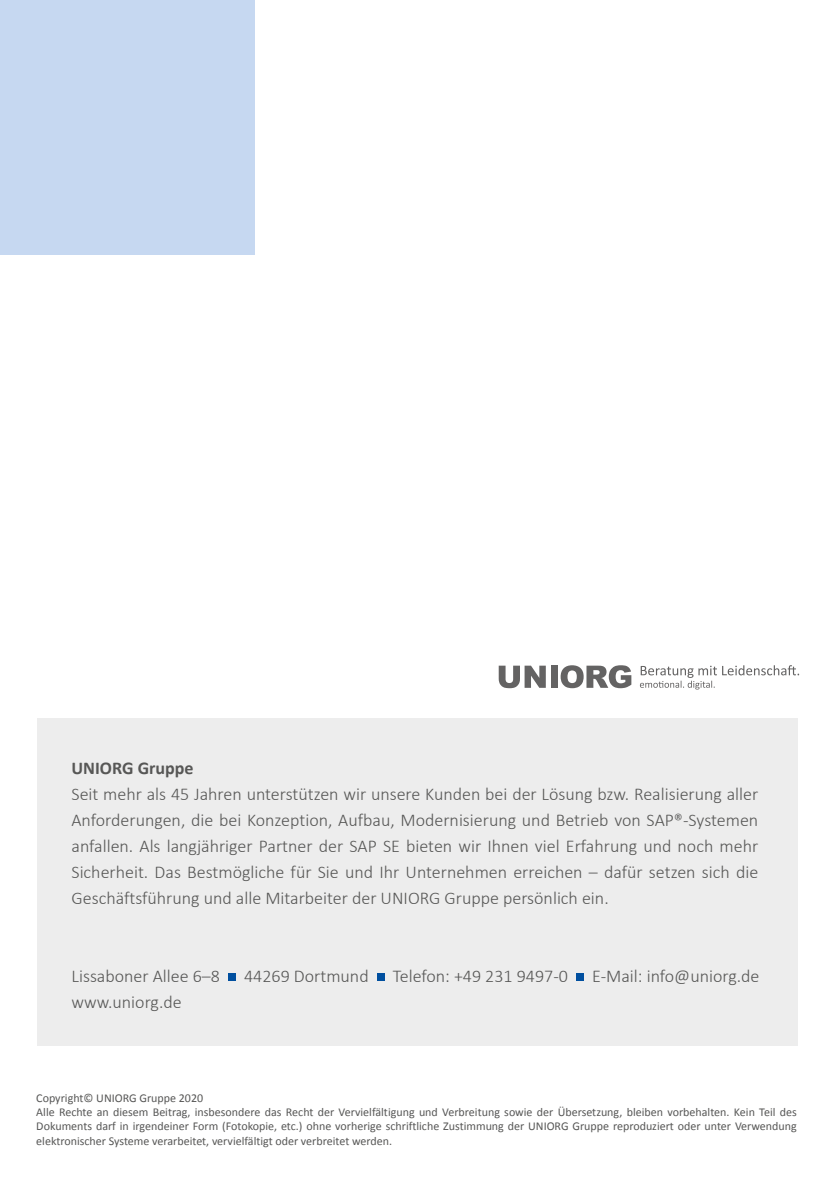
<style>
.page{position:relative;width:840px;height:1191px;background:#fff}
.page>*{position:absolute;margin:0;border:0;box-sizing:border-box;transform-origin:0 0}
.t1{font:300 18px/26px "Calibri";color:#575756;text-align:justify}
.t2{font:700 18px "Calibri";color:#575756}
.t3{font:12px/14.4px "Calibri";color:#575756}
</style>
<div class="page">
<div style="left:38px;top:718px;width:759px;height:327px;background:#ededed"></div>
<div style="left:228px;top:973px;width:8px;height:8px;background:#004f9f"></div>
<div style="left:376px;top:973px;width:8px;height:8px;background:#004f9f"></div>
<div style="left:575px;top:973px;width:8px;height:8px;background:#004f9f"></div>
<svg style="left:639px;top:665px;width:159px;height:24px"></svg>
<svg style="left:498px;top:665px;width:47px;height:23px"></svg>
<div style="left:550px;top:665px;width:7px;height:23px;background:#646363"></div>
<svg style="left:560px;top:665px;width:71px;height:23px"></svg>
<div style="left:0;top:0;width:254px;height:254px;background:#c6d8f1"></div>
<p class="t2" style="left:71px;top:757px;width:124px">UNIORG Gruppe</p>
<p class="t1" style="left:71px;top:780px;width:688px">Seit mehr als 45 Jahren unterstützen wir unsere Kunden bei der Lösung bzw. Realisierung aller Anforderungen, die bei Konzeption, Aufbau, Modernisierung und Betrieb von SAP®-Systemen anfallen. Als langjähriger Partner der SAP SE bieten wir Ihnen viel Erfahrung und noch mehr Sicherheit. Das Bestmögliche für Sie und Ihr Unternehmen erreichen – dafür setzen sich die Geschäftsführung und alle Mitarbeiter der UNIORG Gruppe persönlich ein.</p>
<p class="t1" style="left:71px;top:962px;width:150px">Lissaboner Allee 6–8</p>
<p class="t1" style="left:244px;top:962px;width:126px">44269 Dortmund</p>
<p class="t1" style="left:392px;top:962px;width:177px">Telefon: +49 231 9497-0</p>
<p class="t1" style="left:591px;top:962px;width:169px">E-Mail: info@uniorg.de</p>
<p class="t1" style="left:71px;top:988px;width:112px">www.uniorg.de</p>
<p class="t3" style="left:36px;top:1090px;width:761px">Copyright© UNIORG Gruppe 2020<br>Alle Rechte an diesem Beitrag, insbesondere das Recht der Vervielfältigung und Verbreitung sowie der Übersetzung, bleiben vorbehalten. Kein Teil des Dokuments darf in irgendeiner Form (Fotokopie, etc.) ohne vorherige schriftliche Zustimmung der UNIORG Gruppe reproduziert oder unter Verwendung elektronischer Systeme verarbeitet, vervielfältigt oder verbreitet werden.</p>
</div>
